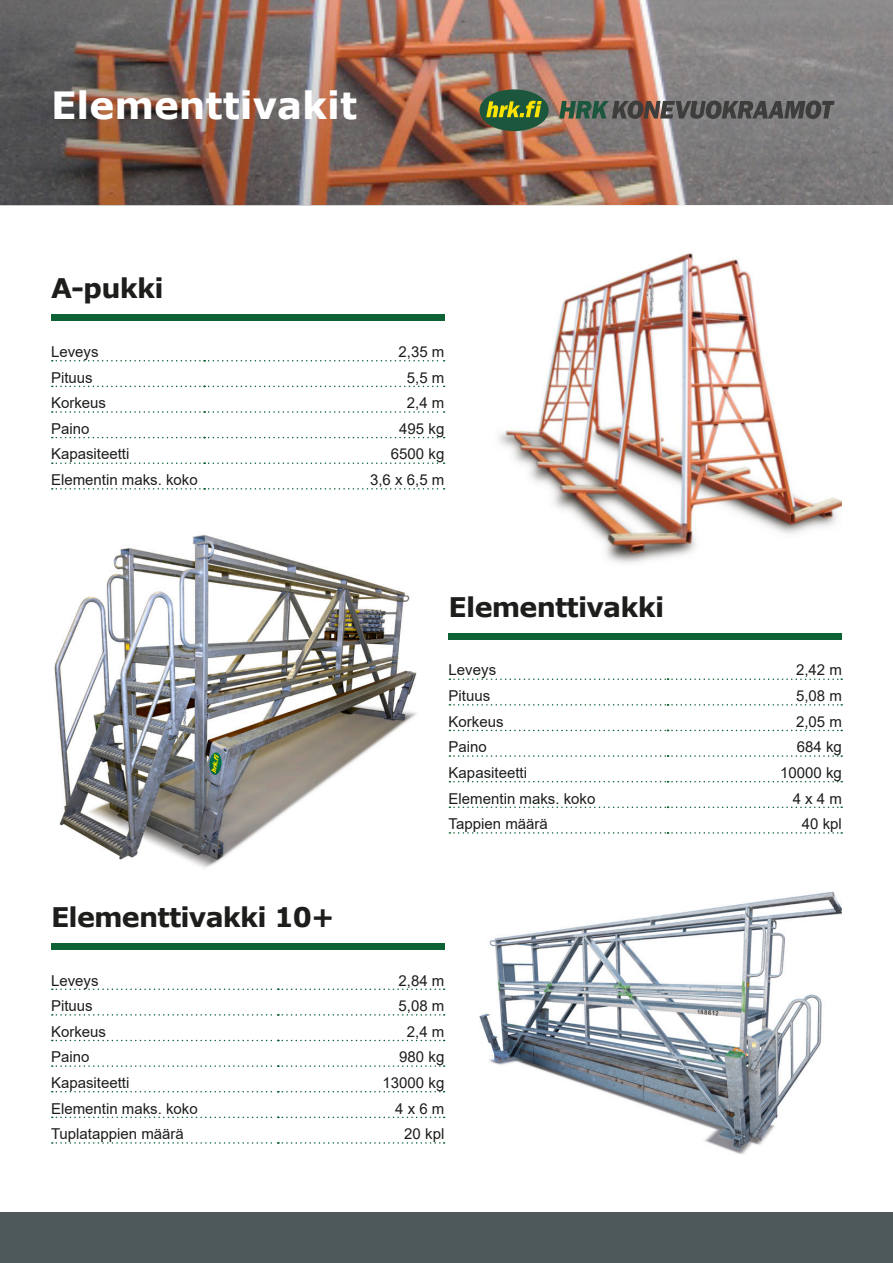
<style>
.page{position:relative;width:893px;height:1263px;background:#fff}
.page>*{position:absolute;margin:0;border:0;box-sizing:border-box;transform-origin:0 0}
.HRK_TuoteHead{font:700 37.5px "Verdana";color:#fff}
.t1{font:700 27px "Verdana";letter-spacing:-.03em;color:#1d1d1b}
.HRK_Table_Data_5mm{font:15px "Arial";color:#1d1d1b}
</style>
<div class="page">
<img style="left:0;top:0;width:893px;height:206px">
<div style="left:0;top:1213px;width:893px;height:50px;background:#4e595a"></div>
<svg style="left:559px;top:101px;width:276px;height:18px;background:#585a56"></svg>
<div style="left:479px;top:89px;width:70px;height:42px;background:#1c573d;border-radius:50%"></div>
<svg style="left:486px;top:101px;width:56px;height:16px"></svg>
<div style="left:51px;top:315px;width:393px;height:6px;background:#0d6234"></div>
<svg style="left:52px;top:360px;width:393px;height:1px"></svg>
<svg style="left:52px;top:386px;width:393px;height:1px"></svg>
<svg style="left:52px;top:411px;width:393px;height:2px"></svg>
<svg style="left:52px;top:437px;width:393px;height:1px"></svg>
<svg style="left:52px;top:462px;width:393px;height:2px"></svg>
<svg style="left:52px;top:488px;width:393px;height:2px"></svg>
<img style="left:499px;top:250px;width:343px;height:313px">
<div style="left:449px;top:633px;width:393px;height:6px;background:#0d6234"></div>
<svg style="left:449px;top:678px;width:393px;height:2px"></svg>
<svg style="left:449px;top:704px;width:393px;height:2px"></svg>
<svg style="left:449px;top:730px;width:393px;height:1px"></svg>
<svg style="left:449px;top:755px;width:393px;height:2px"></svg>
<svg style="left:449px;top:781px;width:393px;height:1px"></svg>
<svg style="left:449px;top:806px;width:393px;height:2px"></svg>
<svg style="left:449px;top:832px;width:393px;height:2px"></svg>
<img style="left:54px;top:534px;width:363px;height:334px">
<div style="left:51px;top:943px;width:393px;height:6px;background:#0d6234"></div>
<svg style="left:52px;top:988px;width:393px;height:2px"></svg>
<svg style="left:52px;top:1014px;width:393px;height:2px"></svg>
<svg style="left:52px;top:1040px;width:393px;height:1px"></svg>
<svg style="left:52px;top:1065px;width:393px;height:2px"></svg>
<svg style="left:52px;top:1091px;width:393px;height:1px"></svg>
<svg style="left:52px;top:1116px;width:393px;height:2px"></svg>
<svg style="left:52px;top:1142px;width:393px;height:2px"></svg>
<img style="left:479px;top:891px;width:363px;height:263px">
<p class="HRK_TuoteHead" style="left:51px;top:79px;width:308px">Elementtivakit</p>
<p class="t1" style="left:51px;top:269px;width:114px">A-pukki</p>
<p class="HRK_Table_Data_5mm" style="left:51px;top:341px;width:49px">Leveys</p>
<p class="HRK_Table_Data_5mm" style="left:398px;top:341px;width:47px">2,35 m</p>
<p class="HRK_Table_Data_5mm" style="left:51px;top:367px;width:43px">Pituus</p>
<p class="HRK_Table_Data_5mm" style="left:407px;top:367px;width:39px">5,5 m</p>
<p class="HRK_Table_Data_5mm" style="left:51px;top:393px;width:57px">Korkeus</p>
<p class="HRK_Table_Data_5mm" style="left:407px;top:393px;width:39px">2,4 m</p>
<p class="HRK_Table_Data_5mm" style="left:51px;top:418px;width:40px">Paino</p>
<p class="HRK_Table_Data_5mm" style="left:399px;top:418px;width:47px">495 kg</p>
<p class="HRK_Table_Data_5mm" style="left:51px;top:444px;width:80px">Kapasiteetti</p>
<p class="HRK_Table_Data_5mm" style="left:391px;top:444px;width:55px">6500 kg</p>
<p class="HRK_Table_Data_5mm" style="left:51px;top:469px;width:148px">Elementin maks. koko</p>
<p class="HRK_Table_Data_5mm" style="left:370px;top:469px;width:76px">3,6 x 6,5 m</p>
<p class="t1" style="left:449px;top:588px;width:217px">Elementtivakki</p>
<p class="t1" style="left:51px;top:898px;width:285px">Elementtivakki 10+</p>
<p class="HRK_Table_Data_5mm" style="left:449px;top:660px;width:49px">Leveys</p>
<p class="HRK_Table_Data_5mm" style="left:796px;top:660px;width:47px">2,42 m</p>
<p class="HRK_Table_Data_5mm" style="left:449px;top:685px;width:43px">Pituus</p>
<p class="HRK_Table_Data_5mm" style="left:796px;top:685px;width:47px">5,08 m</p>
<p class="HRK_Table_Data_5mm" style="left:449px;top:711px;width:57px">Korkeus</p>
<p class="HRK_Table_Data_5mm" style="left:796px;top:711px;width:47px">2,05 m</p>
<p class="HRK_Table_Data_5mm" style="left:449px;top:737px;width:40px">Paino</p>
<p class="HRK_Table_Data_5mm" style="left:797px;top:737px;width:47px">684 kg</p>
<p class="HRK_Table_Data_5mm" style="left:449px;top:762px;width:80px">Kapasiteetti</p>
<p class="HRK_Table_Data_5mm" style="left:780px;top:762px;width:63px">10000 kg</p>
<p class="HRK_Table_Data_5mm" style="left:449px;top:788px;width:148px">Elementin maks. koko</p>
<p class="HRK_Table_Data_5mm" style="left:793px;top:788px;width:51px">4 x 4 m</p>
<p class="HRK_Table_Data_5mm" style="left:449px;top:813px;width:101px">Tappien määrä</p>
<p class="HRK_Table_Data_5mm" style="left:802px;top:813px;width:42px">40 kpl</p>
<p class="HRK_Table_Data_5mm" style="left:51px;top:970px;width:49px">Leveys</p>
<p class="HRK_Table_Data_5mm" style="left:398px;top:970px;width:47px">2,84 m</p>
<p class="HRK_Table_Data_5mm" style="left:51px;top:995px;width:43px">Pituus</p>
<p class="HRK_Table_Data_5mm" style="left:398px;top:995px;width:47px">5,08 m</p>
<p class="HRK_Table_Data_5mm" style="left:51px;top:1021px;width:57px">Korkeus</p>
<p class="HRK_Table_Data_5mm" style="left:407px;top:1021px;width:39px">2,4 m</p>
<p class="HRK_Table_Data_5mm" style="left:51px;top:1047px;width:40px">Paino</p>
<p class="HRK_Table_Data_5mm" style="left:399px;top:1047px;width:47px">980 kg</p>
<p class="HRK_Table_Data_5mm" style="left:51px;top:1072px;width:80px">Kapasiteetti</p>
<p class="HRK_Table_Data_5mm" style="left:383px;top:1072px;width:63px">13000 kg</p>
<p class="HRK_Table_Data_5mm" style="left:51px;top:1098px;width:148px">Elementin maks. koko</p>
<p class="HRK_Table_Data_5mm" style="left:395px;top:1098px;width:51px">4 x 6 m</p>
<p class="HRK_Table_Data_5mm" style="left:51px;top:1123px;width:134px">Tuplatappien määrä</p>
<p class="HRK_Table_Data_5mm" style="left:404px;top:1123px;width:42px">20 kpl</p>
</div>
